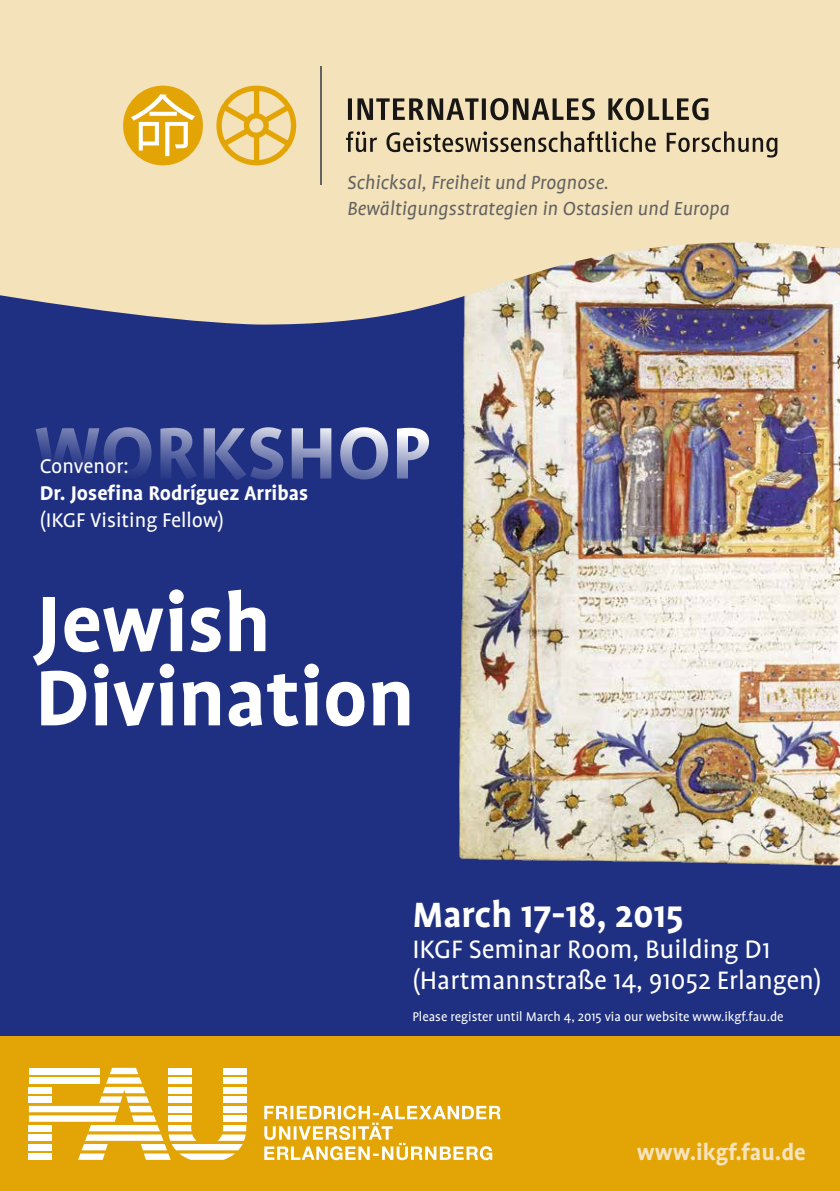
<style>
.page{position:relative;width:840px;height:1191px;background:#fff}
.page>*{position:absolute;margin:0;border:0;box-sizing:border-box;transform-origin:0 0}
.t1{font:700 90px "Profile";color:#fff}
.t2{font:700 83.4px "Profile";color:#fff}
.t3{font:700 40.2px "Profile";color:#fff}
.t4{font:28.8px "Profile";color:#fff}
.t5{font:700 25.4px "Profile";color:#f8e3bf}
.t6{font:22.6px "Profile";color:#fff}
.t7{font:700 22.6px "Profile";color:#fff}
.t8{font:italic 21.6px "Profile";color:#626261}
.t9{font:14.4px "Profile";color:#fff}
</style>
<div class="page">
<div style="left:0;top:184px;width:839px;height:872px;background:#1f3082"></div>
<img style="left:458px;top:325px;width:381px;height:541px">
<svg style="left:0;top:0;width:839px;height:325px;background:#e9d8b6"></svg>
<svg style="left:346px;top:131px;width:431px;height:26px;background:#bfb193"></svg>
<svg style="left:348px;top:98px;width:360px;height:22px;background:#968b74"></svg>
<hr style="left:320px;top:66px;width:1px;height:119px;background:#626261">
<div style="left:123px;top:86px;width:80px;height:79px;background:#e3a506;border-radius:50%"></div>
<svg style="left:131px;top:94px;width:64px;height:62px"></svg>
<svg style="left:216px;top:86px;width:80px;height:79px;background:#edcb78"></svg>
<div style="left:0;top:1036px;width:839px;height:155px;background:#e3a506"></div>
<svg style="left:264px;top:1105px;width:236px;height:55px"></svg>
<svg style="left:29px;top:1067px;width:217px;height:92px"></svg>
<p class="t8" style="left:347px;top:172px;width:263px">Schicksal, Freiheit und Prognose.</p>
<p class="t8" style="left:347px;top:197px;width:384px">Bewältigungsstrategien in Ostasien und Europa</p>
<h2 class="t2" style="left:34px;top:408px;width:398px">WORKSHOP</h2>
<p class="t6" style="left:40px;top:454px;width:90px">Convenor:</p>
<p class="t7" style="left:40px;top:481px;width:269px">Dr. Josefina Rodríguez Arribas</p>
<p class="t6" style="left:40px;top:508px;width:186px">(IKGF Visiting Fellow)</p>
<p class="t1" style="left:35px;top:575px;width:237px">Jewish</p>
<p class="t1" style="left:35px;top:649px;width:381px">Divination</p>
<p class="t3" style="left:412px;top:892px;width:272px">March 17-18, 2015</p>
<p class="t4" style="left:412px;top:934px;width:359px">IKGF Seminar Room, Building D1</p>
<p class="t4" style="left:412px;top:965px;width:410px">(Hartmannstraße 14, 91052 Erlangen)</p>
<p class="t9" style="left:412px;top:1009px;width:372px">Please register until March 4, 2015 via our website www.ikgf.fau.de</p>
<p class="t5" style="left:637px;top:1138px;width:170px">www.ikgf.fau.de</p>
</div>
